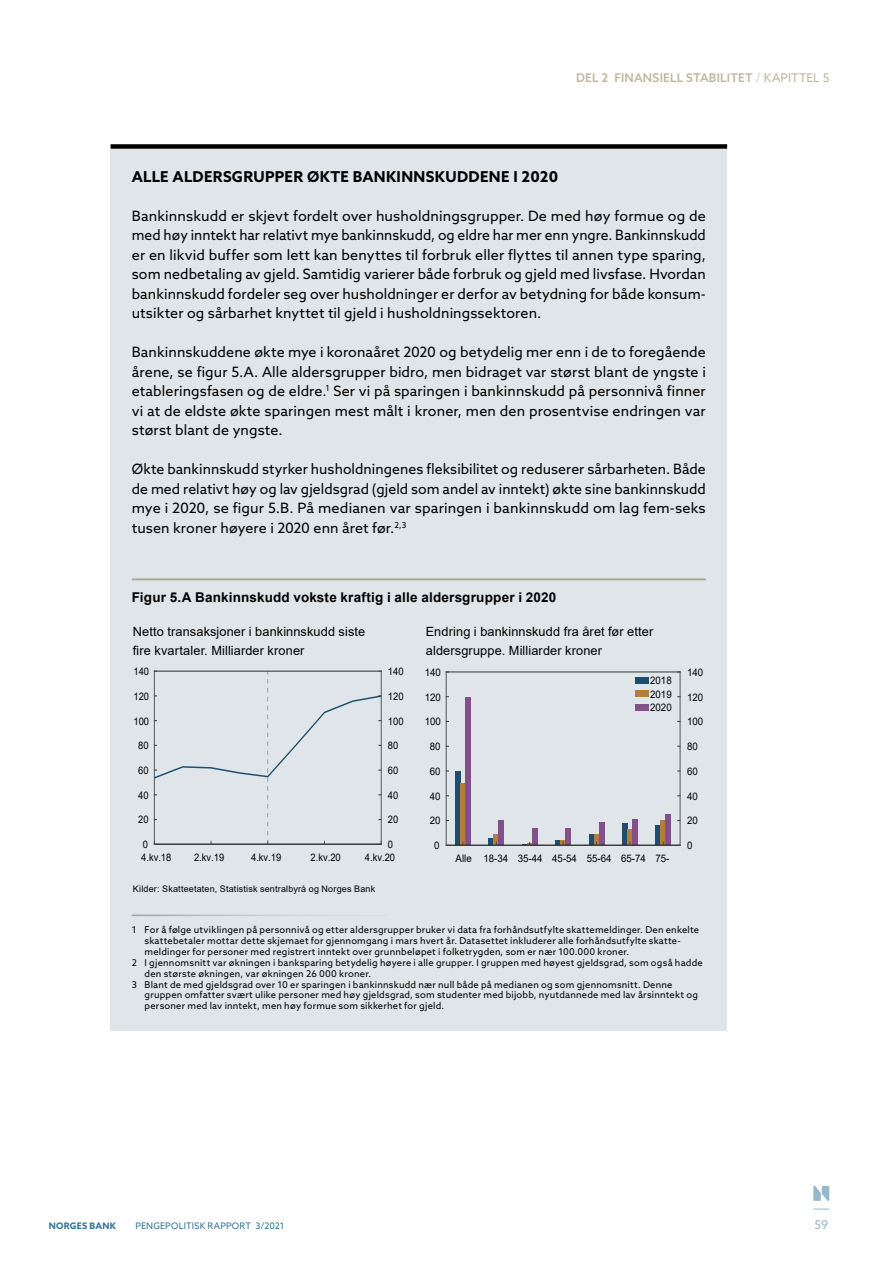
<style>
.page{position:relative;width:893px;height:1263px;background:#fff}
.page>*{position:absolute;margin:0;border:0;box-sizing:border-box;transform-origin:0 0}
.Tittel2_ramme_TOC{font:700 15px "Azo Sans";letter-spacing:.025em;color:#000}
.Brtekst{font:14.25px/19.5px "Azo Sans";letter-spacing:.01em;color:#000;text-align:justify}
.t1{font:700 13.5px "Arial";letter-spacing:.015em;color:#000}
.t2{font:12.75px "Arial";letter-spacing:.01em;color:#000}
.t3{font:500 12px "Azo Sans";letter-spacing:.015em;color:#bdb69b}
.t4{font:12px "Azo Sans";color:#95b9cc}
.t5{font:10.35px/13.2px "Arial";color:#000;text-align:justify;scale:.93 1}
.t6{font:10.35px "Arial";color:#000;scale:.9 1}
.Fotnote{font:9.3px/10.8px "Azo Sans";letter-spacing:.025em;color:#000}
.Fotnote_strek_graa{font:9.3px/10.8px "Azo Sans";letter-spacing:.025em;color:#000}
.t7{font:9px "Arial";letter-spacing:.02em;color:#000}
.t8{font:9px "Azo Sans";letter-spacing:.015em;color:#2c7399}
.t9{font:700 9px "Azo Sans";letter-spacing:.03em;color:#2c7399}
.s1{font-weight:300}
.s2{font-weight:400}
</style>
<div class="page">
<div style="left:111px;top:149px;width:616px;height:881px;background:#dfe5e9"></div>
<div style="left:111px;top:144px;width:616px;height:5px;background:#000"></div>
<hr style="left:132px;top:915px;width:255px;height:1px;background:#fff">
<hr style="left:132px;top:578px;width:574px;height:2px;background:#c5bc9c">
<svg style="left:153px;top:671px;width:229px;height:174px"></svg>
<img style="left:447px;top:673px;width:233px;height:172px">
<div style="left:455px;top:771px;width:5px;height:74px;background:#1d4f6d"></div>
<div style="left:460px;top:783px;width:5px;height:62px;background:#b37d3b"></div>
<div style="left:465px;top:697px;width:5px;height:148px;background:#835089"></div>
<div style="left:494px;top:834px;width:5px;height:11px;background:#b37d3b"></div>
<div style="left:499px;top:820px;width:5px;height:25px;background:#835089"></div>
<div style="left:532px;top:828px;width:5px;height:17px;background:#835089"></div>
<div style="left:566px;top:828px;width:5px;height:17px;background:#835089"></div>
<div style="left:589px;top:834px;width:5px;height:11px;background:#1d4f6d"></div>
<svg style="left:594px;top:834px;width:5px;height:11px"></svg>
<div style="left:599px;top:822px;width:5px;height:23px;background:#835089"></div>
<div style="left:622px;top:823px;width:5px;height:22px;background:#1d4f6d"></div>
<svg style="left:627px;top:829px;width:5px;height:16px"></svg>
<div style="left:632px;top:819px;width:5px;height:26px;background:#835089"></div>
<div style="left:656px;top:825px;width:5px;height:20px;background:#1d4f6d"></div>
<div style="left:661px;top:820px;width:5px;height:25px;background:#b37d3b"></div>
<div style="left:666px;top:814px;width:5px;height:31px;background:#835089"></div>
<hr style="left:446px;top:845px;width:234px;height:1px;background:#4d4d4f">
<svg style="left:489px;top:838px;width:8px;height:7px"></svg>
<svg style="left:522px;top:842px;width:10px;height:3px"></svg>
<svg style="left:556px;top:840px;width:10px;height:5px"></svg>
<hr style="left:446px;top:672px;width:1px;height:173px;background:#4d4d4f">
<hr style="left:446px;top:672px;width:234px;height:1px;background:#4d4d4f">
<hr style="left:680px;top:672px;width:1px;height:173px;background:#4d4d4f">
<div style="left:635px;top:677px;width:14px;height:6px;background:#1d4f6d"></div>
<div style="left:635px;top:691px;width:14px;height:6px;background:#b37d3b"></div>
<div style="left:635px;top:704px;width:14px;height:6px;background:#835089"></div>
<svg style="left:813px;top:1208px;width:16px;height:1px"></svg>
<svg style="left:813px;top:1186px;width:16px;height:15px"></svg>
<p class="t3" style="left:576px;top:69px;width:255px">DEL 2 FINANSIELL STABILITET <span class="s1">/</span> <span class="s2">KAPITTEL 5</span></p>
<h2 class="Tittel2_ramme_TOC" style="left:132px;top:166px;width:428px">ALLE ALDERSGRUPPER ØKTE BANKINNSKUDDENE I 2020</h2>
<p class="Brtekst" style="left:132px;top:206px;width:576px">Bankinnskudd er skjevt fordelt over husholdningsgrupper. De med høy formue og de med høy inntekt har relativt mye bankinnskudd, og eldre har mer enn yngre. Bankinnskudd er en likvid buffer som lett kan benyttes til forbruk eller flyttes til annen type sparing, som nedbetaling av gjeld. Samtidig varierer både forbruk og gjeld med livsfase. Hvordan bankinnskudd fordeler seg over husholdninger er derfor av betydning for både konsum&shy;utsikter og sårbarhet knyttet til gjeld i husholdningssektoren.</p>
<p class="Brtekst" style="left:132px;top:342px;width:576px">Bankinnskuddene økte mye i koronaåret 2020 og betydelig mer enn i de to foregående årene, se figur 5.A. Alle aldersgrupper bidro, men bidraget var størst blant de yngste i etableringsfasen og de eldre.<sup>1</sup> Ser vi på sparingen i bankinnskudd på personnivå finner vi at de eldste økte sparingen mest målt i kroner, men den prosentvise endringen var størst blant de yngste.</p>
<p class="Brtekst" style="left:132px;top:459px;width:576px">Økte bankinnskudd styrker husholdningenes fleksibilitet og reduserer sårbarheten. Både de med relativt høy og lav gjeldsgrad (gjeld som andel av inntekt) økte sine bankinnskudd mye i 2020, se figur 5.B. På medianen var sparingen i bankinnskudd om lag fem-seks tusen kroner høyere i 2020 enn året før.<sup>2,3</sup></p>
<p class="t1" style="left:132px;top:587px;width:426px">Figur 5.A Bankinnskudd vokste kraftig i alle aldersgrupper i 2020</p>
<p class="t2" style="left:133px;top:623px;width:234px">Netto transaksjoner i bankinnskudd siste</p>
<p class="t2" style="left:426px;top:623px;width:229px">Endring i bankinnskudd fra året før etter</p>
<p class="t2" style="left:133px;top:642px;width:173px">fire kvartaler. Milliarder kroner</p>
<p class="t2" style="left:426px;top:642px;width:178px">aldersgruppe. Milliarder kroner</p>
<p class="t6" style="left:133px;top:664px;width:19px">140</p>
<p class="t6" style="left:133px;top:689px;width:19px">120</p>
<p class="t6" style="left:388px;top:664px;width:19px">140</p>
<p class="t6" style="left:388px;top:689px;width:19px">120</p>
<p class="t5" style="left:425px;top:665px;width:19px">140</p>
<p class="t5" style="left:425px;top:690px;width:19px">120</p>
<p class="t5" style="left:650px;top:674px;width:25px">2018<br>2019<br>2020</p>
<p class="t5" style="left:687px;top:665px;width:19px">140</p>
<p class="t5" style="left:687px;top:690px;width:19px">120</p>
<p class="t6" style="left:133px;top:714px;width:19px">100</p>
<p class="t6" style="left:388px;top:714px;width:19px">100</p>
<p class="t5" style="left:425px;top:715px;width:19px">100</p>
<p class="t5" style="left:687px;top:715px;width:19px">100</p>
<p class="t6" style="left:138px;top:738px;width:13px">80</p>
<p class="t6" style="left:388px;top:738px;width:13px">80</p>
<p class="t5" style="left:430px;top:740px;width:13px">80</p>
<p class="t5" style="left:687px;top:740px;width:13px">80</p>
<p class="t6" style="left:138px;top:763px;width:13px">60</p>
<p class="t6" style="left:388px;top:763px;width:13px">60</p>
<p class="t5" style="left:430px;top:765px;width:13px">60</p>
<p class="t5" style="left:687px;top:765px;width:13px">60</p>
<p class="t6" style="left:138px;top:788px;width:13px">40</p>
<p class="t6" style="left:388px;top:788px;width:13px">40</p>
<p class="t5" style="left:430px;top:789px;width:13px">40</p>
<p class="t5" style="left:687px;top:789px;width:13px">40</p>
<p class="t6" style="left:138px;top:813px;width:13px">20</p>
<p class="t6" style="left:388px;top:813px;width:13px">20</p>
<p class="t5" style="left:430px;top:814px;width:13px">20</p>
<p class="t5" style="left:687px;top:814px;width:13px">20</p>
<p class="t6" style="left:143px;top:837px;width:7px">0</p>
<p class="t6" style="left:388px;top:837px;width:7px">0</p>
<p class="t5" style="left:434px;top:839px;width:7px">0</p>
<p class="t5" style="left:687px;top:839px;width:7px">0</p>
<p class="t6" style="left:141px;top:850px;width:35px">4.kv.18</p>
<p class="t6" style="left:194px;top:850px;width:35px">2.kv.19</p>
<p class="t6" style="left:251px;top:850px;width:35px">4.kv.19</p>
<p class="t6" style="left:311px;top:850px;width:35px">2.kv.20</p>
<p class="t6" style="left:365px;top:850px;width:35px">4.kv.20</p>
<p class="t5" style="left:456px;top:852px;width:231px">Alle 18-34 35-44 45-54 55-64 65-74 75-</p>
<p class="t7" style="left:133px;top:882px;width:244px">Kilder: Skatteetaten, Statistisk sentralbyrå og Norges Bank</p>
<p class="Fotnote_strek_graa" style="left:145px;top:924px;width:556px;text-indent:-13px">1 For å følge utviklingen på personnivå og etter aldersgrupper bruker vi data fra forhåndsutfylte skattemeldinger. Den enkelte skattebetaler mottar dette skjemaet for gjennomgang i mars hvert år. Datasettet inkluderer alle forhåndsutfylte skatte&shy;meldinger for personer med registrert inntekt over grunnbeløpet i folketrygden, som er nær 100.000 kroner.</p>
<p class="Fotnote" style="left:145px;top:957px;width:560px;text-indent:-13px">2 I gjennomsnitt var økningen i banksparing betydelig høyere i alle grupper. I gruppen med høyest gjeldsgrad, som også hadde den største økningen, var økningen 26 000 kroner.</p>
<p class="Fotnote" style="left:145px;top:979px;width:555px;text-indent:-13px">3 Blant de med gjeldsgrad over 10 er sparingen i bankinnskudd nær null både på medianen og som gjennomsnitt. Denne gruppen omfatter svært ulike personer med høy gjeldsgrad, som studenter med bijobb, nyutdannede med lav årsinntekt og personer med lav inntekt, men høy formue som sikkerhet for gjeld.</p>
<p class="t9" style="left:49px;top:1220px;width:68px">NORGES BANK</p>
<p class="t8" style="left:135px;top:1220px;width:151px">PENGEPOLITISK RAPPORT 3/2021</p>
<p class="t4" style="left:814px;top:1217px;width:15px">59</p>
</div>
